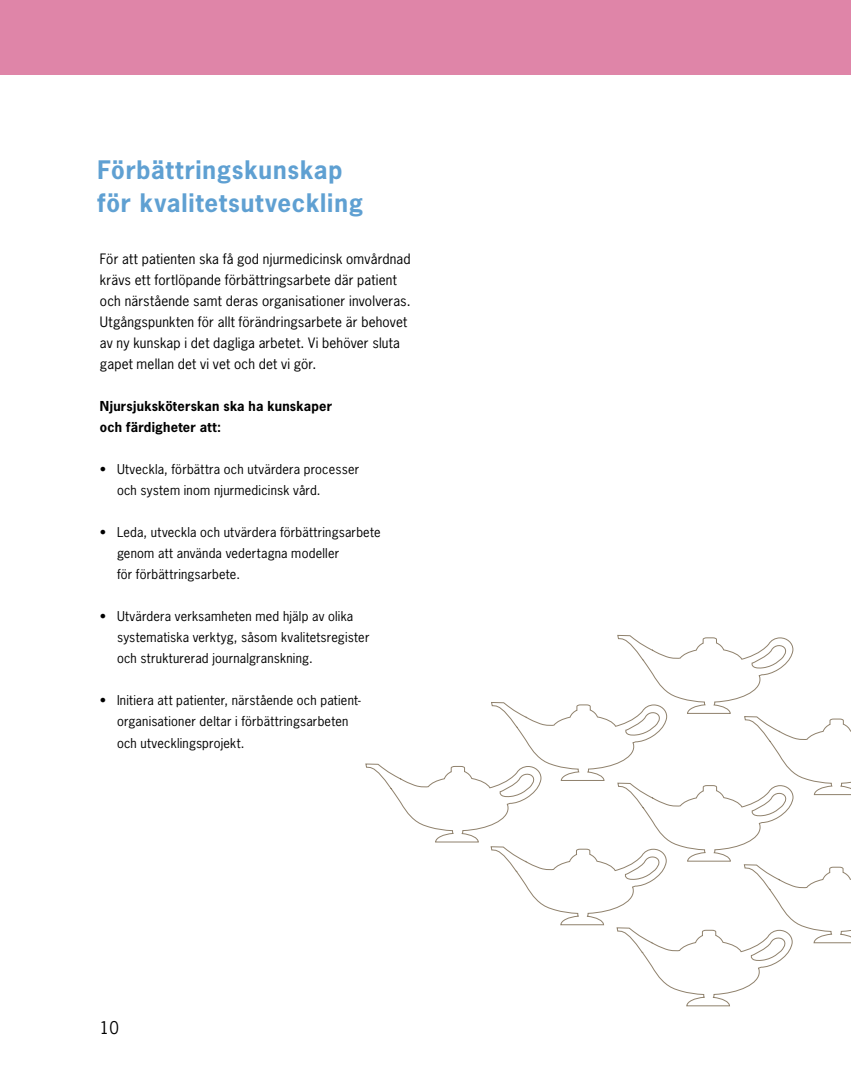
<style>
.page{position:relative;width:851px;height:1085px;background:#fff}
.page>*{position:absolute;margin:0;border:0;box-sizing:border-box;transform-origin:0 0}
.t1{font:700 24px/33px "News Gothic Std";letter-spacing:.035em;color:#5fa0d2}
.t2{font:16.5px "News Gothic Std";color:#000}
.t3{font:13.5px/21px "News Gothic Std";letter-spacing:.015em;color:#000}
.t4{font:700 12.9px/21px "News Gothic Std";letter-spacing:.02em;color:#000}
.t5{font:12.75px/21px "News Gothic Std";letter-spacing:.015em;color:#000}
</style>
<div class="page">
<div style="left:0;top:0;width:850px;height:74px;background:#df85a8"></div>
<svg style="left:365px;top:634px;width:485px;height:372px"></svg>
<h1 class="t1" style="left:98px;top:153px;width:267px">Förbättringskunskap för kvalitetsutveckling</h1>
<p class="t3" style="left:100px;top:248px;width:312px">För att patienten ska få god njurmedicinsk omvårdnad krävs ett fortlöpande förbättringsarbete där patient och närstående samt deras organisationer involveras.<br>Utgångspunkten för allt förändringsarbete är behovet av ny kunskap i det dagliga arbetet. Vi behöver sluta gapet mellan det vi vet och det vi gör.</p>
<p class="t4" style="left:100px;top:395px;width:234px">Njursjuksköterskan ska ha kunskaper och färdigheter att:</p>
<p class="t5" style="left:117px;top:459px;width:244px;text-indent:-17px">• Utveckla, förbättra och utvärdera processer och system inom njurmedicinsk vård.</p>
<p class="t5" style="left:117px;top:522px;width:265px;text-indent:-17px">• Leda, utveckla och utvärdera förbättringsarbete genom att använda vedertagna modeller<br>för förbättringsarbete.</p>
<p class="t5" style="left:117px;top:606px;width:254px;text-indent:-17px">• Utvärdera verksamheten med hjälp av olika systematiska verktyg, såsom kvalitetsregister och strukturerad journalgranskning.</p>
<p class="t5" style="left:117px;top:690px;width:245px;text-indent:-17px">• Initiera att patienter, närstående och patient&shy;organisationer deltar i förbättringsarbeten och utvecklingsprojekt.</p>
<p class="t2" style="left:100px;top:1017px;width:21px">10</p>
</div>
